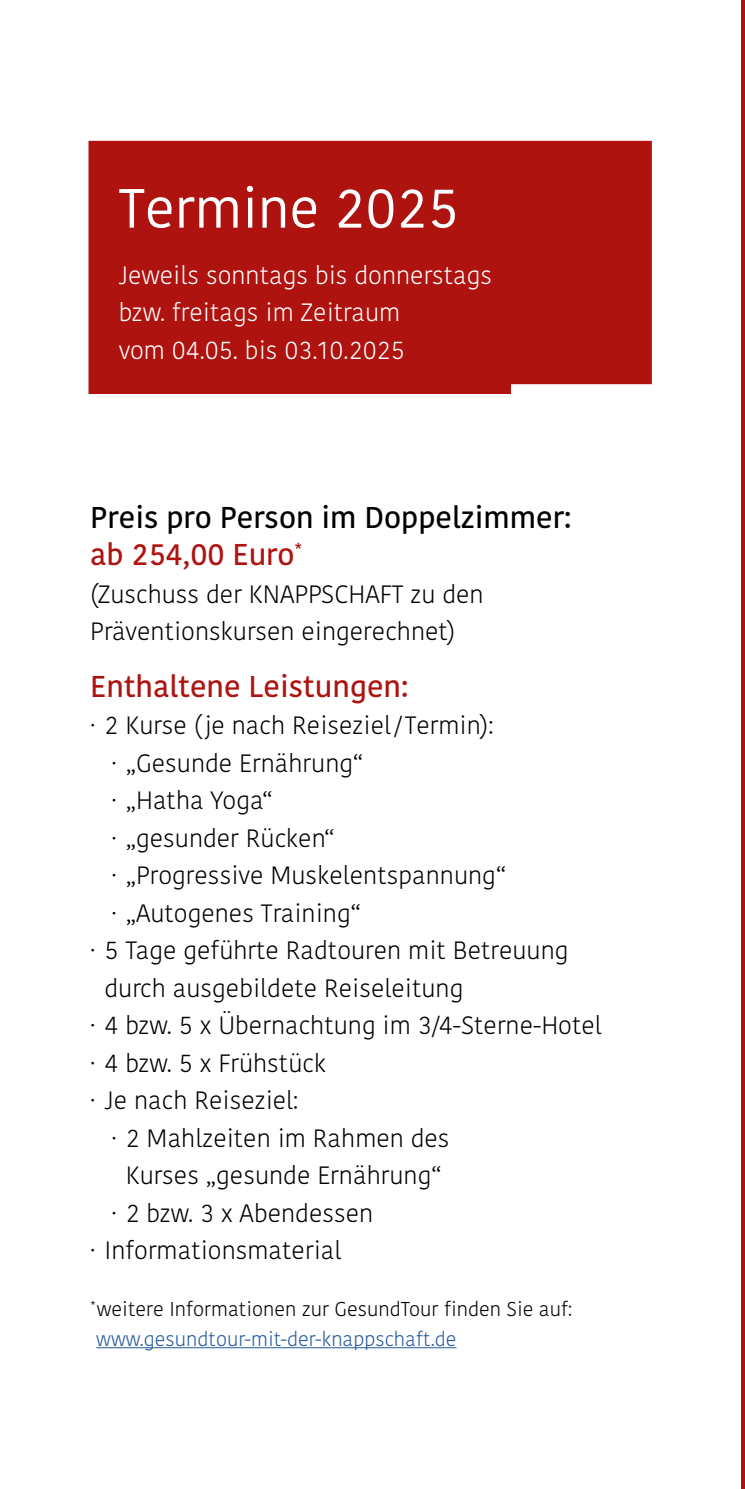
<style>
.page{position:relative;width:745px;height:1489px;background:#fff}
.page>*{position:absolute;margin:0;border:0;box-sizing:border-box;transform-origin:0 0}
._03_Texte_Headline_Kohinoor_Regular_22pt{font:55px "Kohinoor KBS";color:#fff}
._03_Texte_Subheadline_Kohinoor_Medium_12p{font:500 30px "Kohinoor KBS";color:#ae130f}
._03_Texte_Subheadline_Kohinoor_Medium_12p-2{font:500 30px "Kohinoor KBS";color:#000}
._03_Texte_Fließtext_Kohinoor_Light_10pt{font:300 25px/37.5px "Kohinoor KBS";color:#000}
._03_Texte_Fließtext_Kohinoor_Light_10pt-2{font:300 25px/37.5px "Kohinoor KBS";color:#fff}
.t1{font:300 20px/30px "Kohinoor KBS";color:#000}
.s1{color:#245a9c}
</style>
<div class="page">
<hr style="left:741px;top:0;width:3px;height:1488px;background:#ae130f">
<div style="left:88px;top:141px;width:563px;height:253px;background:#ae130f"></div>
<hr style="left:96px;top:1347px;width:360px;height:1px;background:#245a9c">
<h1 class="_03_Texte_Headline_Kohinoor_Regular_22pt" style="left:119px;top:173px;width:341px">Termine 2025</h1>
<p class="_03_Texte_Fließtext_Kohinoor_Light_10pt-2" style="left:119px;top:257px;width:375px">Jeweils sonntags bis donnerstags bzw. freitags im Zeitraum<br>vom 04.05. bis 03.10.2025</p>
<h2 class="_03_Texte_Subheadline_Kohinoor_Medium_12p-2" style="left:90px;top:498px;width:482px">Preis pro Person im Doppelzimmer:</h2>
<h2 class="_03_Texte_Subheadline_Kohinoor_Medium_12p" style="left:90px;top:536px;width:213px">ab 254,00 Euro<sup>*</sup></h2>
<p class="_03_Texte_Fließtext_Kohinoor_Light_10pt" style="left:90px;top:575px;width:394px">(Zuschuss der KNAPPSCHAFT zu den<br>Präventionskursen eingerechnet)</p>
<h2 class="_03_Texte_Subheadline_Kohinoor_Medium_12p" style="left:90px;top:667px;width:319px">Enthaltene Leistungen:</h2>
<p class="_03_Texte_Fließtext_Kohinoor_Light_10pt" style="left:90px;top:707px;width:404px">· 2 Kurse ( je nach Reiseziel/Termin):</p>
<p class="_03_Texte_Fließtext_Kohinoor_Light_10pt" style="left:111px;top:744px;width:253px">· „Gesunde Ernährung“</p>
<p class="_03_Texte_Fließtext_Kohinoor_Light_10pt" style="left:111px;top:782px;width:162px">· „Hatha Yoga“</p>
<p class="_03_Texte_Fließtext_Kohinoor_Light_10pt" style="left:111px;top:819px;width:224px">· „gesunder Rücken“</p>
<p class="_03_Texte_Fließtext_Kohinoor_Light_10pt" style="left:111px;top:857px;width:396px">· „Progressive Muskelentspannung“</p>
<p class="_03_Texte_Fließtext_Kohinoor_Light_10pt" style="left:111px;top:894px;width:250px">· „Autogenes Training“</p>
<p class="_03_Texte_Fließtext_Kohinoor_Light_10pt" style="left:104px;top:932px;width:465px;text-indent:-14px">· 5 Tage geführte Radtouren mit Betreuung durch ausgebildete Reiseleitung</p>
<p class="_03_Texte_Fließtext_Kohinoor_Light_10pt" style="left:90px;top:1007px;width:512px">· 4 bzw. 5 x Übernachtung im 3/4-Sterne-Hotel</p>
<p class="_03_Texte_Fließtext_Kohinoor_Light_10pt" style="left:90px;top:1044px;width:237px">· 4 bzw. 5 x Frühstück</p>
<p class="_03_Texte_Fließtext_Kohinoor_Light_10pt" style="left:90px;top:1082px;width:209px">· Je nach Reiseziel:</p>
<p class="_03_Texte_Fließtext_Kohinoor_Light_10pt" style="left:111px;top:1119px;width:339px;text-align:center">· 2 Mahlzeiten im Rahmen des<br>Kurses „gesunde Ernährung“</p>
<p class="_03_Texte_Fließtext_Kohinoor_Light_10pt" style="left:111px;top:1194px;width:263px">· 2 bzw. 3 x Abendessen</p>
<p class="_03_Texte_Fließtext_Kohinoor_Light_10pt" style="left:90px;top:1232px;width:252px">· Informationsmaterial</p>
<p class="t1" style="left:91px;top:1293px;width:482px"><sup>*</sup>weitere Informationen zur GesundTour finden Sie auf: <span class="s1">www.gesundtour-mit-der-knappschaft.de</span></p>
</div>
